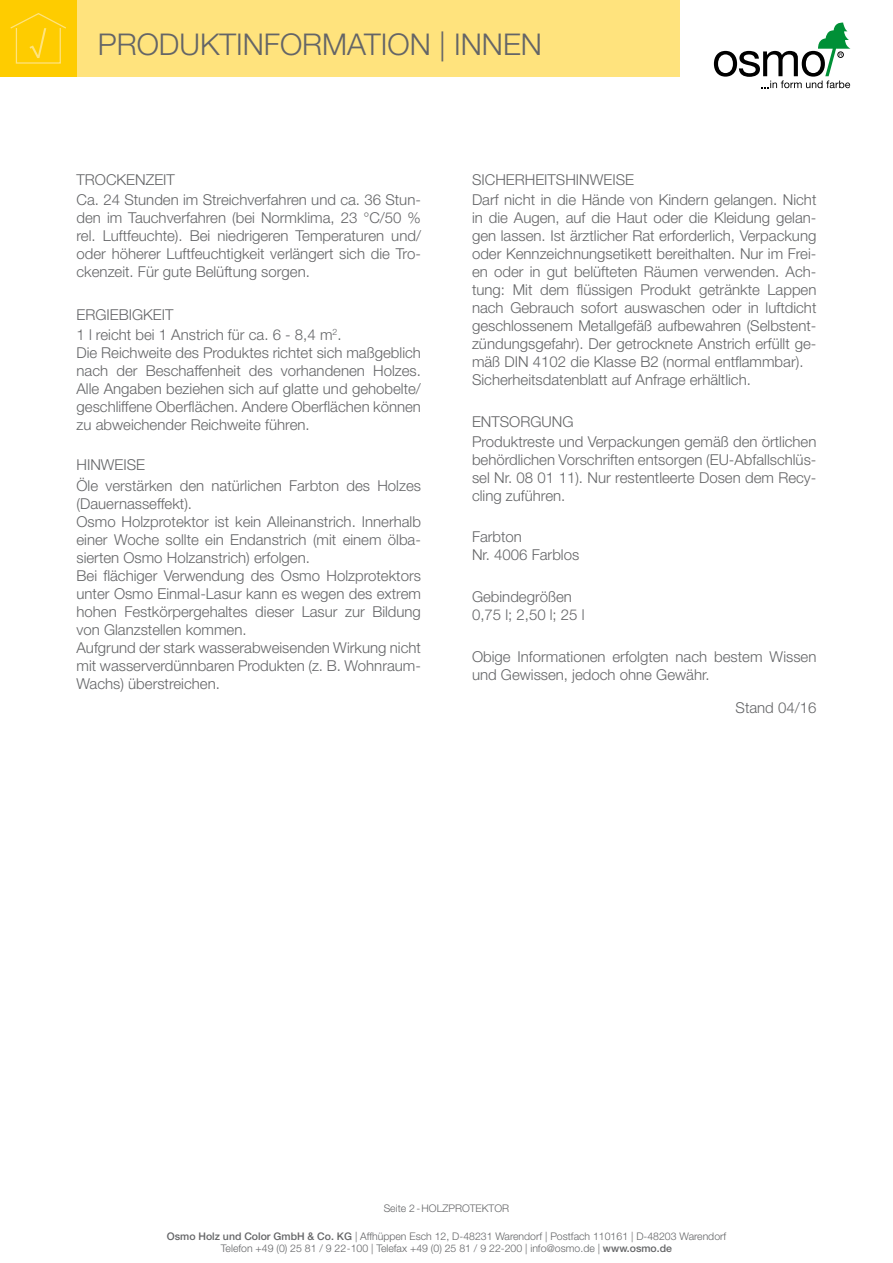
<style>
.page{position:relative;width:893px;height:1263px;background:#fff}
.page>*{position:absolute;margin:0;border:0;box-sizing:border-box;transform-origin:0 0}
.t1{font:300 30px "Helvetica Neue";color:#646567}
.t2{font:300 15px/18px "Helvetica Neue";color:#646567}
.t3{font:300 10.5px/12.6px "Helvetica Neue";color:#646567;text-align:center}
.s1{font-weight:500}
</style>
<div class="page">
<svg style="left:714px;top:23px;width:136px;height:65px"></svg>
<div style="left:77px;top:0;width:603px;height:77px;background:#ffe37d"></div>
<div style="left:0;top:0;width:77px;height:77px;background:#fecc00"></div>
<svg style="left:10px;top:13px;width:56px;height:51px"></svg>
<h1 class="t1" style="left:98px;top:26px;width:446px">PRODUKTINFORMATION | INNEN</h1>
<p class="t2" style="left:77px;top:169px;width:346px;line-height:20.1px">TROCKENZEIT<br>Ca. 24 Stunden im Streichverfahren und ca. 36 Stun-</p>
<p class="t2" style="left:77px;top:209px;width:346px;text-align:justify">den im Tauchverfahren (bei Normklima, 23 °C/50 % rel. Luftfeuchte). Bei niedrigeren Temperaturen und/ oder höherer Luftfeuchtigkeit verlängert sich die Tro&shy;ckenzeit. Für gute Belüftung sorgen.</p>
<p class="t2" style="left:77px;top:305px;width:266px;line-height:20.1px">ERGIEBIGKEIT<br>1 l reicht bei 1 Anstrich für ca. 6 - 8,4 m<sup>2</sup>.</p>
<p class="t2" style="left:77px;top:344px;width:346px;text-align:justify">Die Reichweite des Produktes richtet sich maßgeblich nach der Beschaffenheit des vorhandenen Holzes.<br>Alle Angaben beziehen sich auf glatte und gehobelte/ geschliffene Oberflächen. Andere Oberflächen können zu abweichender Reichweite führen.</p>
<p class="t2" style="left:77px;top:455px;width:346px;line-height:20.1px">HINWEISE<br>Öle verstärken den natürlichen Farbton des Holzes</p>
<p class="t2" style="left:77px;top:494px;width:346px">(Dauernasseffekt).<br>Osmo Holzprotektor ist kein Alleinanstrich. Innerhalb einer Woche sollte ein Endanstrich (mit einem ölba&shy;sierten Osmo Holzanstrich) erfolgen.<br>Bei flächiger Verwendung des Osmo Holzprotektors unter Osmo Einmal-Lasur kann es wegen des extrem hohen Festkörpergehaltes dieser Lasur zur Bildung von Glanzstellen kommen.<br>Aufgrund der stark wasserabweisenden Wirkung nicht mit wasserverdünnbaren Produkten (z. B. Wohnraum-Wachs) überstreichen.</p>
<p class="t2" style="left:472px;top:169px;width:346px;line-height:20.1px">SICHERHEITSHINWEISE<br>Darf nicht in die Hände von Kindern gelangen. Nicht</p>
<p class="t2" style="left:472px;top:209px;width:346px">in die Augen, auf die Haut oder die Kleidung gelan&shy;gen lassen. Ist ärztlicher Rat erforderlich, Verpackung oder Kennzeichnungsetikett bereithalten. Nur im Frei&shy;en oder in gut belüfteten Räumen verwenden. Ach&shy;tung: Mit dem flüssigen Produkt getränkte Lappen nach Gebrauch sofort auswaschen oder in luftdicht geschlossenem Metallgefäß aufbewahren (Selbstent&shy;zündungsgefahr). Der getrocknete Anstrich erfüllt ge&shy;mäß DIN 4102 die Klasse B2 (normal entflammbar).<br>Sicherheitsdatenblatt auf Anfrage erhältlich.</p>
<p class="t2" style="left:472px;top:411px;width:346px;line-height:20.1px">ENTSORGUNG<br>Produktreste und Verpackungen gemäß den örtlichen</p>
<p class="t2" style="left:472px;top:450px;width:346px;text-align:justify">behördlichen Vorschriften entsorgen (EU-Abfallschlüs&shy;sel Nr. 08 01 11). Nur restentleerte Dosen dem Recy&shy;cling zuführen.</p>
<p class="t2" style="left:472px;top:528px;width:109px">Farbton<br>Nr. 4006 Farblos</p>
<p class="t2" style="left:472px;top:587px;width:114px">Gebindegrößen<br>0,75 l; 2,50 l; 25 l</p>
<p class="t2" style="left:472px;top:647px;width:346px">Obige Informationen erfolgten nach bestem Wissen und Gewissen, jedoch ohne Gewähr.</p>
<p class="t2" style="left:736px;top:698px;width:82px">Stand 04/16</p>
<p class="t3" style="left:384px;top:1202px;width:127px">Seite 2-HOLZPROTEKTOR</p>
<p class="t3" style="left:167px;top:1229px;width:561px"><span class="s1">Osmo Holz und Color GmbH &amp; Co. KG</span> | Affhüppen Esch 12, D-48231 Warendorf | Postfach 110161 | D-48203 Warendorf<br>Telefon +49 (0) 25 81 / 9 22-100 | Telefax +49 (0) 25 81 / 9 22-200 | info@osmo.de | <span class="s1">www.osmo.de</span></p>
</div>
